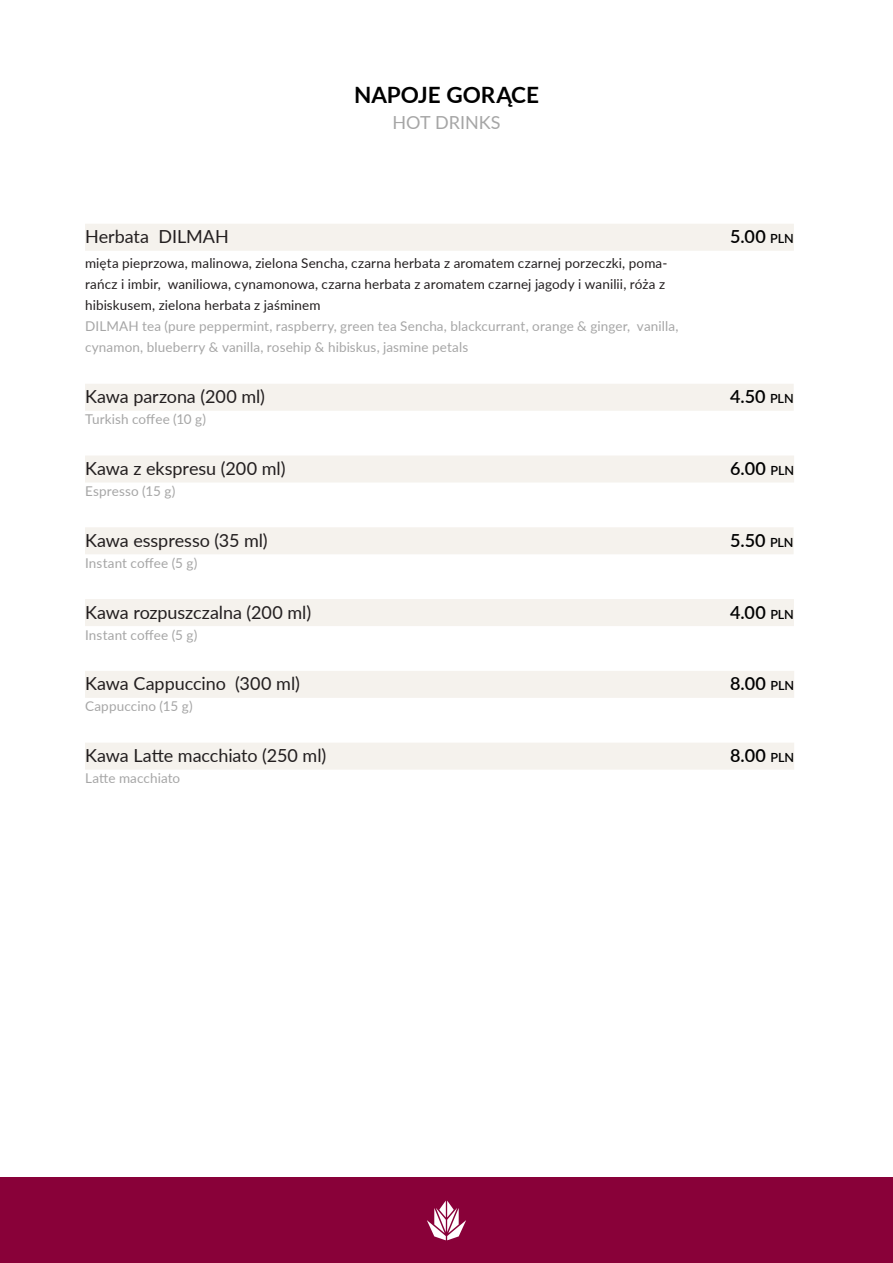
<style>
.page{position:relative;width:893px;height:1263px;background:#fff}
.page>*{position:absolute;margin:0;border:0;box-sizing:border-box;transform-origin:0 0}
.nagłówki{font:700 22.5px "Lato";color:#000}
.tekst_zwykly_pl{font:18px "Lato";letter-spacing:-.005em;color:#231f20}
.tekst_zwykly_pl-2{font:600 18px "Lato";letter-spacing:.025em;color:#000}
.nagłówki_angielskie{font:18px "Lato";letter-spacing:-.005em;color:#a6a6a6}
.tekst_angielski{font:13.5px/21px "Lato";letter-spacing:.01em;color:#a6a6a6}
.tekst_zwykly_-_objas{font:13.5px/21px "Lato";letter-spacing:.01em;color:#231f20}
.s1{font-size:12.6px}
</style>
<div class="page">
<div style="left:0;top:1178px;width:893px;height:85px;background:#890139"></div>
<svg style="left:427px;top:1200px;width:39px;height:40px"></svg>
<div style="left:85px;top:224px;width:709px;height:27px;background:#f5f2ed"></div>
<div style="left:85px;top:384px;width:709px;height:27px;background:#f5f2ed"></div>
<div style="left:85px;top:455px;width:709px;height:27px;background:#f5f2ed"></div>
<div style="left:85px;top:527px;width:709px;height:27px;background:#f5f2ed"></div>
<div style="left:85px;top:599px;width:709px;height:27px;background:#f5f2ed"></div>
<div style="left:85px;top:671px;width:709px;height:27px;background:#f5f2ed"></div>
<div style="left:85px;top:743px;width:709px;height:27px;background:#f5f2ed"></div>
<p class="nagłówki" style="left:354px;top:78px;width:186px">NAPOJE GORĄCE</p>
<p class="nagłówki_angielskie" style="left:392px;top:109px;width:110px">HOT DRINKS</p>
<p class="tekst_zwykly_pl" style="left:85px;top:224px;width:145px">Herbata DILMAH</p>
<p class="tekst_zwykly_pl-2" style="left:730px;top:224px;width:65px">5.00 <span class="s1">PLN</span></p>
<p class="tekst_zwykly_-_objas" style="left:85px;top:252px;width:584px">mięta pieprzowa, malinowa, zielona Sencha, czarna herbata z aromatem czarnej porzeczki, poma&shy;rańcz i imbir, waniliowa, cynamonowa, czarna herbata z aromatem czarnej jagody i wanilii, róża z hibiskusem, zielona herbata z jaśminem</p>
<p class="tekst_angielski" style="left:85px;top:315px;width:595px">DILMAH tea (pure peppermint, raspberry, green tea Sencha, blackcurrant, orange &amp; ginger, vanilla, cynamon, blueberry &amp; vanilla, rosehip &amp; hibiskus, jasmine petals</p>
<p class="tekst_zwykly_pl" style="left:85px;top:384px;width:182px">Kawa parzona (200 ml)</p>
<p class="tekst_zwykly_pl-2" style="left:730px;top:384px;width:65px">4.50 <span class="s1">PLN</span></p>
<p class="tekst_angielski" style="left:85px;top:408px;width:123px">Turkish coffee (10 g)</p>
<p class="tekst_zwykly_pl" style="left:85px;top:456px;width:202px">Kawa z ekspresu (200 ml)</p>
<p class="tekst_zwykly_pl-2" style="left:730px;top:455px;width:65px">6.00 <span class="s1">PLN</span></p>
<p class="tekst_angielski" style="left:85px;top:480px;width:92px">Espresso (15 g)</p>
<p class="tekst_zwykly_pl" style="left:85px;top:527px;width:184px">Kawa esspresso (35 ml)</p>
<p class="tekst_zwykly_pl-2" style="left:730px;top:527px;width:65px">5.50 <span class="s1">PLN</span></p>
<p class="tekst_angielski" style="left:85px;top:552px;width:114px">Instant coffee (5 g)</p>
<p class="tekst_zwykly_pl" style="left:85px;top:599px;width:228px">Kawa rozpuszczalna (200 ml)</p>
<p class="tekst_zwykly_pl-2" style="left:730px;top:599px;width:65px">4.00 <span class="s1">PLN</span></p>
<p class="tekst_angielski" style="left:85px;top:624px;width:114px">Instant coffee (5 g)</p>
<p class="tekst_zwykly_pl" style="left:85px;top:671px;width:216px">Kawa Cappuccino (300 ml)</p>
<p class="tekst_zwykly_pl-2" style="left:730px;top:671px;width:66px">8.00 <span class="s1">PLN</span></p>
<p class="tekst_angielski" style="left:85px;top:695px;width:109px">Cappuccino (15 g)</p>
<p class="tekst_zwykly_pl" style="left:85px;top:743px;width:243px">Kawa Latte macchiato (250 ml)</p>
<p class="tekst_zwykly_pl-2" style="left:730px;top:742px;width:66px">8.00 <span class="s1">PLN</span></p>
<p class="tekst_angielski" style="left:85px;top:767px;width:97px">Latte macchiato</p>
</div>
